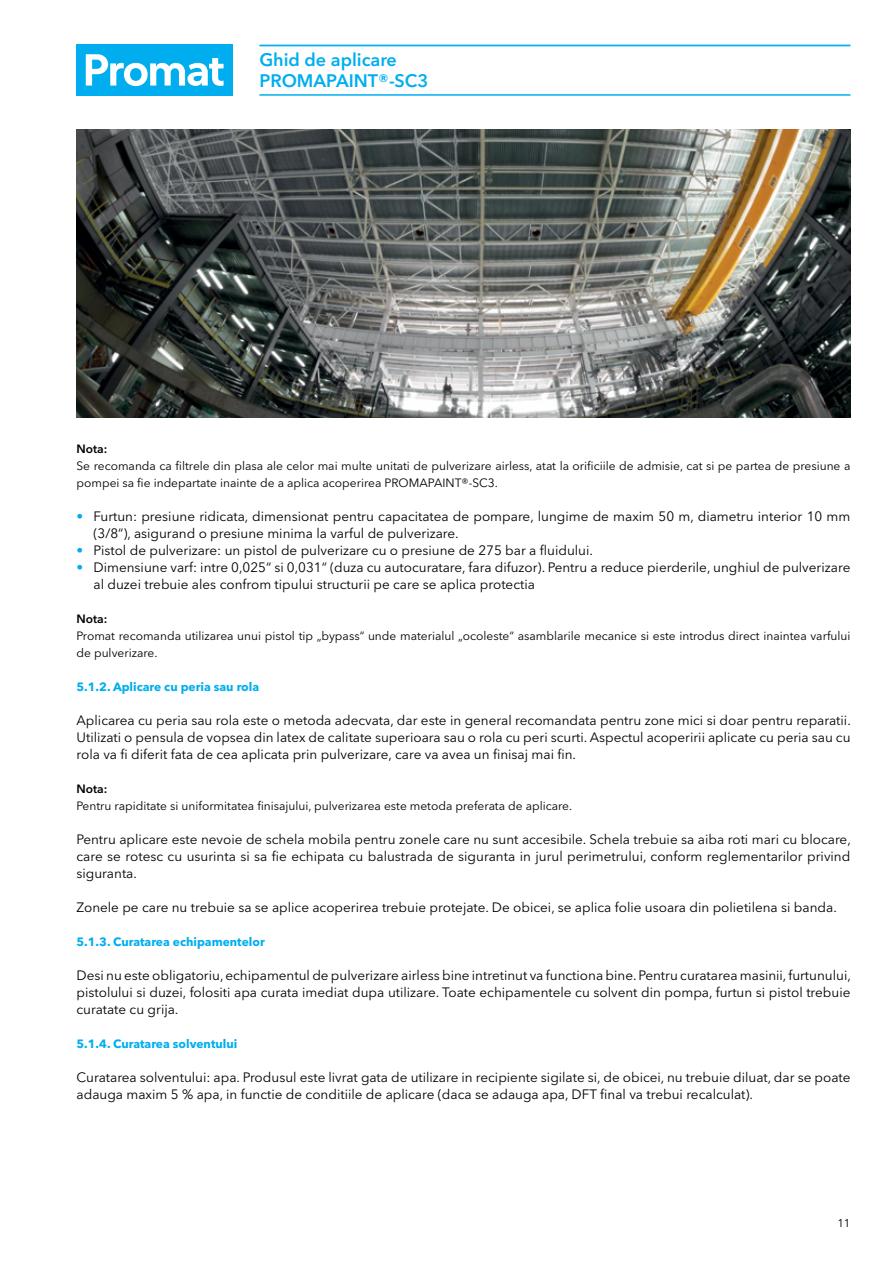
<style>
.page{position:relative;width:893px;height:1263px;background:#fff}
.page>*{position:absolute;margin:0;border:0;box-sizing:border-box;transform-origin:0 0}
.t1{font:600 18px/21.3px "Avenir Next W1 G";color:#00aeef}
.t2{font:13.5px/17px "Avenir Next W1 G";color:#000}
.t3{font:12px/17px "Avenir Next W1 G";color:#000}
.t4{font:700 12px "Avenir Next W1 G";color:#00aeef}
.t5{font:600 12px "Avenir Next W1 G";color:#000}
.t6{font:11.25px "Avenir Next W1 G";color:#000}
.s1{color:#00aeef}
</style>
<div class="page">
<div style="left:77px;top:45px;width:156px;height:51px;background:#00aeef"></div>
<svg style="left:86px;top:54px;width:138px;height:32px"></svg>
<img style="left:77px;top:130px;width:773px;height:288px">
<hr style="left:259px;top:45px;width:591px;height:1px;background:#00aeef">
<hr style="left:259px;top:94px;width:591px;height:2px;background:#00aeef">
<h1 class="t1" style="left:259px;top:49px;width:170px">Ghid de aplicare<br>PROMAPAINT®-SC3</h1>
<p class="t5" style="left:77px;top:441px;width:32px">Nota:</p>
<p class="t3" style="left:77px;top:457px;width:775px">Se recomanda ca filtrele din plasa ale celor mai multe unitati de pulverizare airless, atat la orificiile de admisie, cat si pe partea de presiune a pompei sa fie indepartate inainte de a aplica acoperirea PROMAPAINT®-SC3.</p>
<p class="t2" style="left:94px;top:508px;width:758px;text-indent:-17px"><span class="s1">•</span> Furtun: presiune ridicata, dimensionat pentru capacitatea de pompare, lungime de maxim 50 m, diametru interior 10 mm (3/8“), asigurand o presiune minima la varful de pulverizare.</p>
<p class="t2" style="left:77px;top:542px;width:518px"><span class="s1">•</span> Pistol de pulverizare: un pistol de pulverizare cu o presiune de 275 bar a fluidului.</p>
<p class="t2" style="left:94px;top:559px;width:758px;text-indent:-17px"><span class="s1">•</span> Dimensiune varf: intre 0,025“ si 0,031“ (duza cu autocuratare, fara difuzor). Pentru a reduce pierderile, unghiul de pulverizare al duzei trebuie ales confrom tipului structurii pe care se aplica protectia</p>
<p class="t5" style="left:77px;top:611px;width:32px">Nota:</p>
<p class="t3" style="left:77px;top:627px;width:775px">Promat recomanda utilizarea unui pistol tip „bypass“ unde materialul „ocoleste“ asamblarile mecanice si este introdus direct inaintea varfului de pulverizare.</p>
<p class="t4" style="left:77px;top:679px;width:184px">5.1.2. Aplicare cu peria sau rola</p>
<p class="t2" style="left:77px;top:712px;width:776px;text-align:justify">Aplicarea cu peria sau rola este o metoda adecvata, dar este in general recomandata pentru zone mici si doar pentru reparatii.<br>Utilizati o pensula de vopsea din latex de calitate superioara sau o rola cu peri scurti. Aspectul acoperirii aplicate cu peria sau cu rola va fi diferit fata de cea aplicata prin pulverizare, care va avea un finisaj mai fin.</p>
<p class="t5" style="left:77px;top:782px;width:32px">Nota:</p>
<p class="t3" style="left:77px;top:797px;width:497px">Pentru rapiditate si uniformitatea finisajului, pulverizarea este metoda preferata de aplicare.</p>
<p class="t2" style="left:77px;top:831px;width:776px;text-align:justify">Pentru aplicare este nevoie de schela mobila pentru zonele care nu sunt accesibile. Schela trebuie sa aiba roti mari cu blocare, care se rotesc cu usurinta si sa fie echipata cu balustrada de siguranta in jurul perimetrului, conform reglementarilor privind siguranta.</p>
<p class="t2" style="left:77px;top:899px;width:762px">Zonele pe care nu trebuie sa se aplice acoperirea trebuie protejate. De obicei, se aplica folie usoara din polietilena si banda.</p>
<p class="t4" style="left:77px;top:935px;width:190px">5.1.3. Curatarea echipamentelor</p>
<p class="t2" style="left:77px;top:967px;width:776px;text-align:justify">Desi nu este obligatoriu, echipamentul de pulverizare airless bine intretinut va functiona bine. Pentru curatarea masinii, furtunului, pistolului si duzei, folositi apa curata imediat dupa utilizare. Toate echipamentele cu solvent din pompa, furtun si pistol trebuie curatate cu grija.</p>
<p class="t4" style="left:77px;top:1037px;width:162px">5.1.4. Curatarea solventului</p>
<p class="t2" style="left:77px;top:1069px;width:775px">Curatarea solventului: apa. Produsul este livrat gata de utilizare in recipiente sigilate si, de obicei, nu trebuie diluat, dar se poate adauga maxim 5 % apa, in functie de conditiile de aplicare (daca se adauga apa, DFT final va trebui recalculat).</p>
<p class="t6" style="left:837px;top:1216px;width:15px">11</p>
</div>
